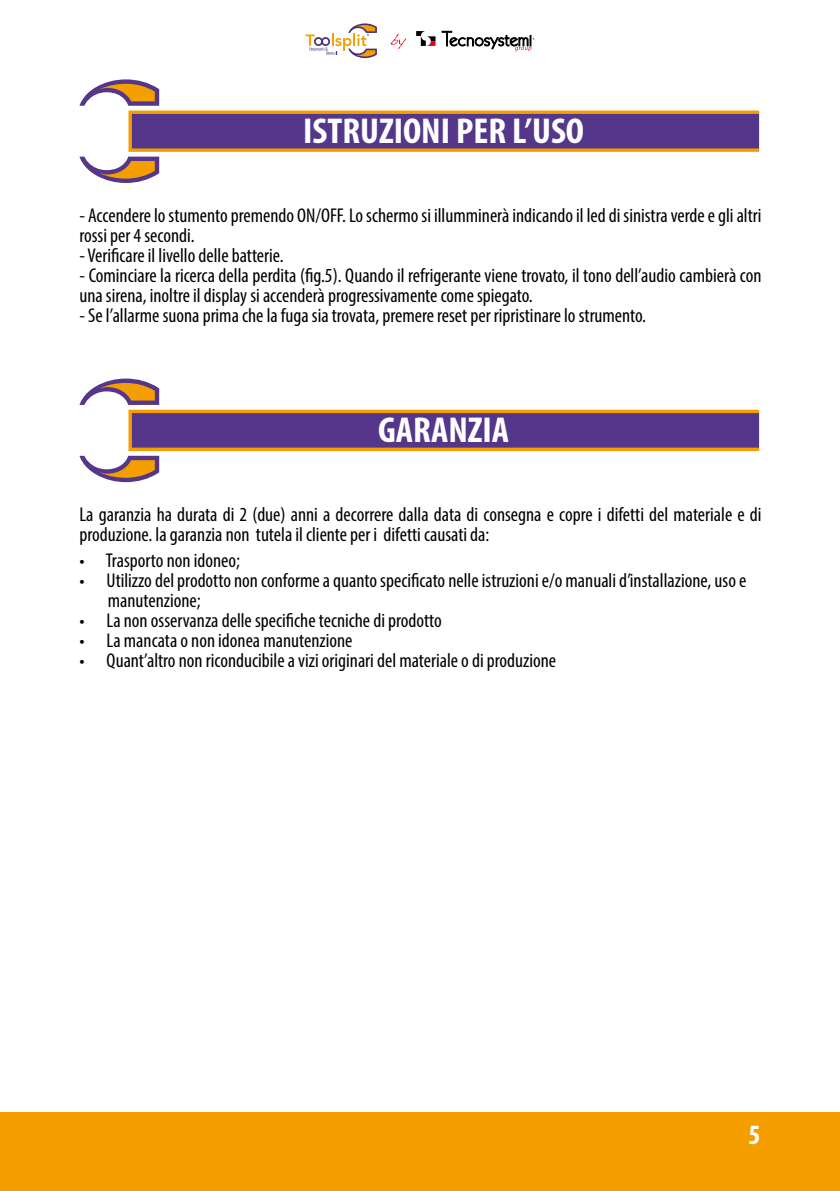
<style>
.page{position:relative;width:840px;height:1191px;background:#fff}
.page>*{position:absolute;margin:0;border:0;box-sizing:border-box;transform-origin:0 0}
.t1{font:700 condensed 36.2px "Myriad Pro";color:#fff;scale:1.05 1}
.t2{font:700 condensed 28px "Myriad Pro";color:#fff}
.t3{font:condensed 20px/20px "Myriad Pro";color:#000}
</style>
<div class="page">
<div style="left:0;top:1112px;width:839px;height:79px;background:#f49e00"></div>
<svg style="left:79px;top:378px;width:80px;height:27px"></svg>
<svg style="left:79px;top:456px;width:80px;height:26px"></svg>
<svg style="left:79px;top:79px;width:80px;height:27px"></svg>
<svg style="left:79px;top:157px;width:80px;height:26px"></svg>
<div style="left:128px;top:410px;width:632px;height:41px;background:#54378a;border:3px solid #f49e00"></div>
<div style="left:128px;top:110px;width:632px;height:42px;background:#54378a;border:3px solid #f49e00"></div>
<svg style="left:416px;top:31px;width:19px;height:15px"></svg>
<svg style="left:441px;top:31px;width:93px;height:20px"></svg>
<svg style="left:390px;top:34px;width:16px;height:15px"></svg>
<svg style="left:305px;top:24px;width:71px;height:34px"></svg>
<h1 class="t1" style="left:303px;top:108px;width:269px">ISTRUZIONI PER L’USO</h1>
<p class="t3" style="left:79px;top:205px;width:683px">- Accendere lo stumento premendo ON/OFF. Lo schermo si illumminerà indicando il led di sinistra verde e gli altri rossi per 4 secondi.</p>
<p class="t3" style="left:79px;top:245px;width:206px">- Verificare il livello delle batterie.</p>
<p class="t3" style="left:79px;top:265px;width:683px">- Cominciare la ricerca della perdita (fig.5). Quando il refrigerante viene trovato, il tono dell’audio cambierà con una sirena, inoltre il display si accenderà progressivamente come spiegato.</p>
<p class="t3" style="left:79px;top:305px;width:567px">- Se l’allarme suona prima che la fuga sia trovata, premere reset per ripristinare lo strumento.</p>
<h1 class="t1" style="left:378px;top:408px;width:126px">GARANZIA</h1>
<p class="t3" style="left:79px;top:504px;width:683px">La garanzia ha durata di 2 (due) anni a decorrere dalla data di consegna e copre i difetti del materiale e di produzione. la garanzia non tutela il cliente per i difetti causati da:</p>
<p class="t3" style="left:79px;top:550px;width:162px">• Trasporto non idoneo;</p>
<p class="t3" style="left:108px;top:570px;width:640px;text-indent:-28px">• Utilizzo del prodotto non conforme a quanto specificato nelle istruzioni e/o manuali d’installazione, uso e manutenzione;</p>
<p class="t3" style="left:79px;top:610px;width:364px">• La non osservanza delle specifiche tecniche di prodotto</p>
<p class="t3" style="left:79px;top:630px;width:274px">• La mancata o non idonea manutenzione</p>
<p class="t3" style="left:79px;top:650px;width:478px">• Quant’altro non riconducibile a vizi originari del materiale o di produzione</p>
<h2 class="t2" style="left:748px;top:1117px;width:13px">5</h2>
</div>
